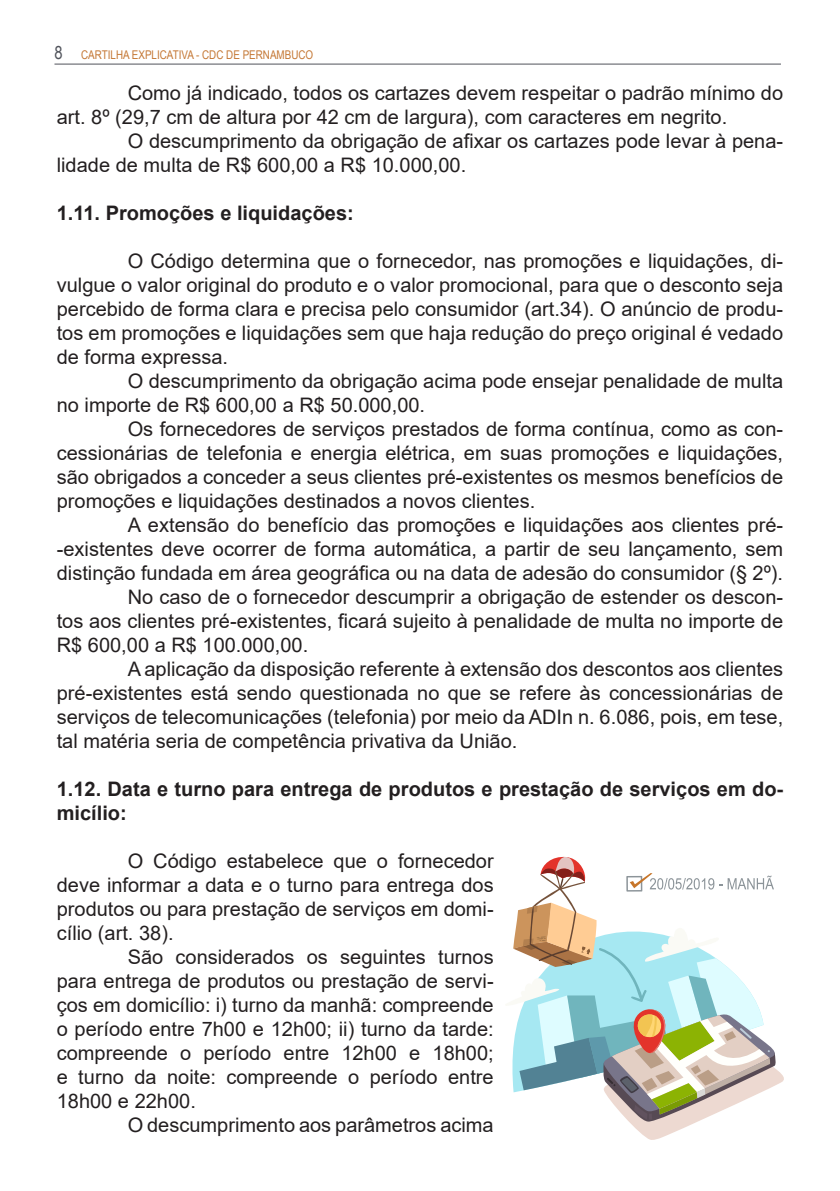
<style>
.page{position:relative;width:840px;height:1191px;background:#fff}
.page>*{position:absolute;margin:0;border:0;box-sizing:border-box;transform-origin:0 0}
.Estilo_de_parágrafo{font:20px/24px "Arial";color:#231f20;text-align:justify}
.Sub-titulo{font:700 20px/24px "Arial";color:#231f20}
.t1{font:12px "Arial Narrow";color:#c47734}
.s1{font-size:18px;color:#50535b}
</style>
<div class="page">
<hr style="left:54px;top:64px;width:726px;height:1px;background:#50535b">
<svg style="left:512px;top:856px;width:272px;height:284px"></svg>
<p class="t1" style="left:54px;top:46px;width:260px"><span class="s1">8</span> CARTILHA EXPLICATIVA - CDC DE PERNAMBUCO</p>
<p class="Estilo_de_parágrafo" style="left:57px;top:80px;width:727px;text-indent:71px">Como já indicado, todos os cartazes devem respeitar o padrão mínimo do art. 8º (29,7 cm de altura por 42 cm de largura), com caracteres em negrito.</p>
<p class="Estilo_de_parágrafo" style="left:57px;top:128px;width:727px;text-indent:71px">O descumprimento da obrigação de afixar os cartazes pode levar à pena&shy;lidade de multa de R$ 600,00 a R$ 10.000,00.</p>
<p class="Sub-titulo" style="left:57px;top:201px;width:298px">1.11. Promoções e liquidações:</p>
<p class="Estilo_de_parágrafo" style="left:57px;top:248px;width:727px;text-indent:71px">O Código determina que o fornecedor, nas promoções e liquidações, di&shy;vulgue o valor original do produto e o valor promocional, para que o desconto seja percebido de forma clara e precisa pelo consumidor (art.34). O anúncio de produ&shy;tos em promoções e liquidações sem que haja redução do preço original é vedado de forma expressa.</p>
<p class="Estilo_de_parágrafo" style="left:57px;top:368px;width:727px;text-indent:71px">O descumprimento da obrigação acima pode ensejar penalidade de multa no importe de R$ 600,00 a R$ 50.000,00.</p>
<p class="Estilo_de_parágrafo" style="left:57px;top:416px;width:727px;text-indent:71px">Os fornecedores de serviços prestados de forma contínua, como as con&shy;cessionárias de telefonia e energia elétrica, em suas promoções e liquidações, são obrigados a conceder a seus clientes pré-existentes os mesmos benefícios de promoções e liquidações destinados a novos clientes.</p>
<p class="Estilo_de_parágrafo" style="left:57px;top:512px;width:727px;text-indent:71px">A extensão do benefício das promoções e liquidações aos clientes pré--existentes deve ocorrer de forma automática, a partir de seu lançamento, sem distinção fundada em área geográfica ou na data de adesão do consumidor (§ 2º).</p>
<p class="Estilo_de_parágrafo" style="left:57px;top:584px;width:727px;text-indent:71px">No caso de o fornecedor descumprir a obrigação de estender os descon&shy;tos aos clientes pré-existentes, ficará sujeito à penalidade de multa no importe de R$ 600,00 a R$ 100.000,00.</p>
<p class="Estilo_de_parágrafo" style="left:57px;top:656px;width:727px;text-indent:71px">A aplicação da disposição referente à extensão dos descontos aos clientes pré-existentes está sendo questionada no que se refere às concessionárias de serviços de telecomunicações (telefonia) por meio da ADIn n. 6.086, pois, em tese, tal matéria seria de competência privativa da União.</p>
<p class="Sub-titulo" style="left:57px;top:777px;width:727px">1.12. Data e turno para entrega de produtos e prestação de serviços em do&shy;micílio:</p>
<p class="Estilo_de_parágrafo" style="left:57px;top:848px;width:438px;text-indent:71px">O Código estabelece que o fornecedor deve informar a data e o turno para entrega dos produtos ou para prestação de serviços em domi&shy;cílio (art. 38).</p>
<p class="Estilo_de_parágrafo" style="left:57px;top:944px;width:438px;text-indent:71px">São considerados os seguintes turnos para entrega de produtos ou prestação de servi&shy;ços em domicílio: i) turno da manhã: compreende o período entre 7h00 e 12h00; ii) turno da tarde: compreende o período entre 12h00 e 18h00; e turno da noite: compreende o período entre 18h00 e 22h00.</p>
<p class="Estilo_de_parágrafo" style="left:128px;top:1112px;width:367px">O descumprimento aos parâmetros acima</p>
</div>
